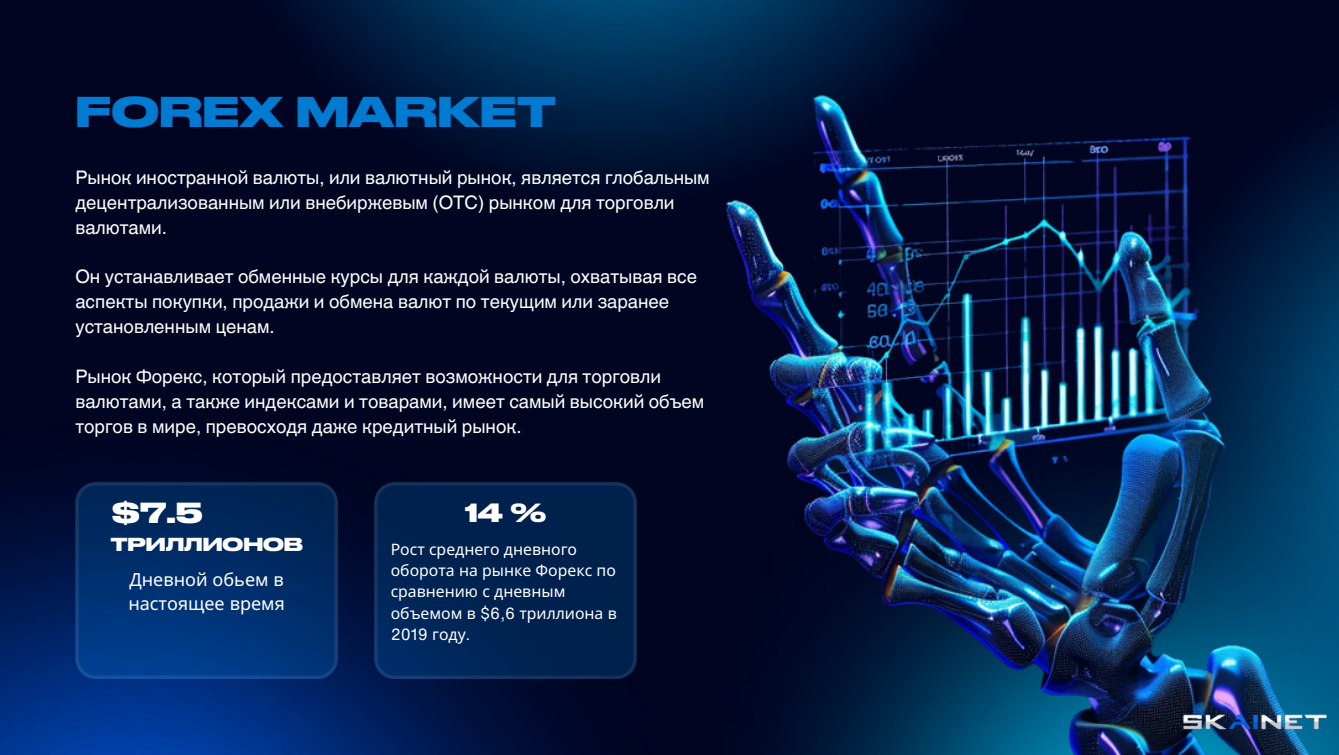
<style>
.page{position:relative;width:1339px;height:755px;background:#fff}
.page>*{position:absolute;margin:0;border:0;box-sizing:border-box;transform-origin:0 0}
.t1{font:700 40.5px "Druk Wide Cyr";color:#017ad2}
.t2{font:700 27.22px "Druk Wide Cyr";color:#fff}
.t3{font:700 24.75px "Druk Wide Cyr";color:#fff}
.t4{font:18.68px/24.8px "Helvetica World";color:#fff}
.t5{font:18px/24.1px "Noto Sans";color:#fff}
.t6{font:700 17.78px "Druk Wide Cyr";color:#fff}
.t7{font:15.75px/20.9px "Noto Sans";color:#fff}
.t8{font:15.75px "Helvetica Now Text";color:#fff}
.s1{font-family:"Helvetica Now Text"}
.s2{font-family:"Noto Sans"}
</style>
<div class="page">
<div style="left:0;top:0;width:1338px;height:754px;background:#010522"></div>
<img style="left:726px;top:139px;width:390px;height:615px">
<img style="left:0;top:489px;width:637px;height:265px">
<img style="left:1116px;top:129px;width:222px;height:625px">
<img style="left:290px;top:0;width:754px;height:211px">
<svg style="left:374px;top:482px;width:262px;height:196px;background:#012351"></svg>
<svg style="left:75px;top:482px;width:262px;height:196px;background:#012f6c"></svg>
<img style="left:1179px;top:701px;width:148px;height:34px">
<h4 class="t1" style="left:75px;top:86px;width:482px">FOREX MARKET</h4>
<h1 class="t4" style="left:75px;top:165px;width:635px">Рынок иностранной валюты, или валютный рынок, является глобальным децентрализованным или внебиржевым (OTC) рынком для торговли валютами.</h1>
<h4 class="t4" style="left:75px;top:264px;width:623px">Он устанавливает обменные курсы для каждой валюты, охватывая все аспекты покупки, продажи и обмена валют по текущим или заранее установленным ценам.</h4>
<h4 class="t4" style="left:75px;top:364px;width:630px">Рынок Форекс, который предоставляет возможности для торговли валютами, а также индексами и товарами, имеет самый высокий объем торгов в мире, превосходя даже кредитный рынок.</h4>
<p class="t2" style="left:112px;top:494px;width:92px">$7.5</p>
<h2 class="t6" style="left:110px;top:533px;width:194px">ТРИЛЛИОНОВ</h2>
<h3 class="t5" style="left:128px;top:566px;width:158px">Дневной обьем в настоящее время</h3>
<h2 class="t3" style="left:464px;top:497px;width:83px">14 %</h2>
<p class="t7" style="left:390px;top:538px;width:227px">Рост среднего дневного оборота на рынке Форекс по сравнению с дневным объемом в <span class="s1">$6,6</span> триллиона в</p>
<p class="t8" style="left:390px;top:621px;width:81px">2019 <span class="s2">году</span>.</p>
</div>
